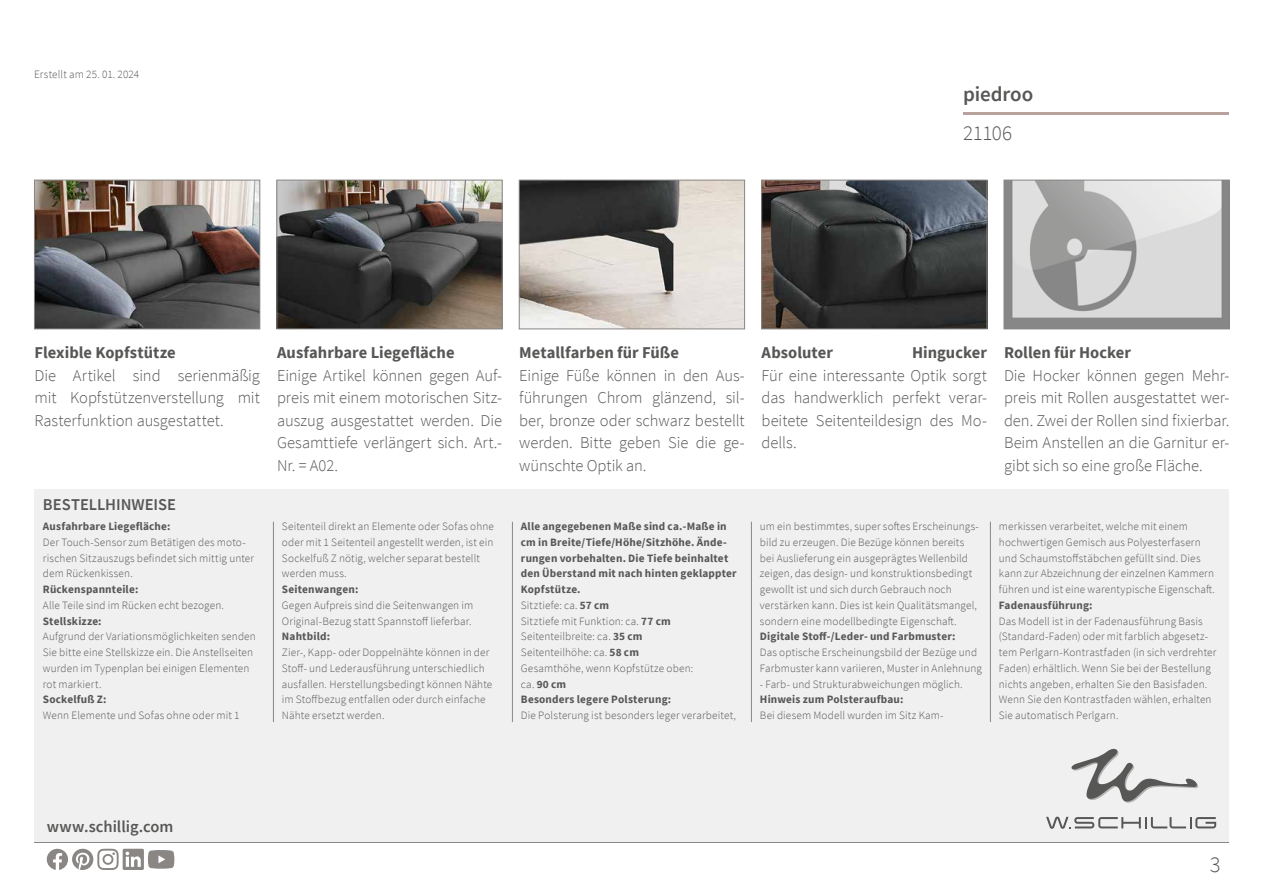
<style>
.page{position:relative;width:1263px;height:893px;background:#fff}
.page>*{position:absolute;margin:0;border:0;box-sizing:border-box;transform-origin:0 0}
.t1{font:300 22.5px "Source Sans Pro";color:#575756}
.t2{font:600 21px "Source Sans Pro";letter-spacing:-.005em;color:#575756}
.t3{font:300 21px "Source Sans Pro";letter-spacing:-.015em;color:#575756}
.t4{font:300 16.5px/22.5px "Source Sans Pro";letter-spacing:-.005em;color:#575756;text-align:justify}
.t5{font:700 16.5px "Source Sans Pro";letter-spacing:.005em;color:#575756}
.t6{font:600 16.5px "Source Sans Pro";color:#575756}
.t7{font:300 11.25px/15.8px "Source Sans Pro";letter-spacing:.01em;color:#575756}
.t8{font:700 11.25px/15.8px "Source Sans Pro";letter-spacing:.015em;color:#575756}
.s1{font-weight:300}
</style>
<div class="page">
<hr style="left:34px;top:842px;width:1195px;height:1px;background:#898684">
<hr style="left:963px;top:113px;width:266px;height:2px;background:#b8a29b">
<div style="left:34px;top:489px;width:1195px;height:353px;background:#f0f0f1"></div>
<hr style="left:273px;top:522px;width:1px;height:200px;background:#898684">
<hr style="left:512px;top:522px;width:1px;height:200px;background:#898684">
<hr style="left:751px;top:522px;width:1px;height:200px;background:#898684">
<hr style="left:990px;top:522px;width:1px;height:200px;background:#898684">
<img style="left:36px;top:182px;width:222px;height:145px">
<div style="left:34px;top:180px;width:226px;height:149px;border:1px solid #898684"></div>
<img style="left:278px;top:182px;width:223px;height:145px">
<div style="left:276px;top:180px;width:227px;height:149px;border:1px solid #898684"></div>
<img style="left:521px;top:182px;width:222px;height:145px">
<div style="left:519px;top:180px;width:226px;height:149px;border:1px solid #898684"></div>
<img style="left:763px;top:182px;width:222px;height:145px">
<div style="left:761px;top:180px;width:226px;height:149px;border:1px solid #898684"></div>
<img style="left:1005px;top:182px;width:223px;height:145px">
<div style="left:1003px;top:180px;width:227px;height:149px;border:1px solid #898684"></div>
<svg style="left:47px;top:849px;width:127px;height:21px"></svg>
<svg style="left:1071px;top:749px;width:127px;height:54px"></svg>
<svg style="left:1046px;top:817px;width:170px;height:12px"></svg>
<p class="t7" style="left:34px;top:66px;width:107px">Erstellt am 25. 01. 2024</p>
<h2 class="t2" style="left:963px;top:80px;width:72px">piedroo</h2>
<h2 class="t3" style="left:963px;top:120px;width:51px">21106</h2>
<h3 class="t5" style="left:34px;top:342px;width:143px">Flexible Kopfstütze</h3>
<h3 class="t4" style="left:34px;top:364px;width:227px">Die Artikel sind serienmäßig mit Kopfstützenverstellung mit Rasterfunktion ausgestattet.</h3>
<h3 class="t6" style="left:43px;top:494px;width:135px">BESTELLHINWEISE</h3>
<p class="t8" style="left:43px;top:518px;width:129px">Ausfahrbare Liegefläche:</p>
<p class="t7" style="left:43px;top:534px;width:213px">Der Touch-Sensor zum Betätigen des moto&shy;rischen Sitzauszugs befindet sich mittig unter dem Rückenkissen.</p>
<p class="t8" style="left:43px;top:581px;width:97px">Rückenspannteile:</p>
<p class="t7" style="left:43px;top:597px;width:182px">Alle Teile sind im Rücken echt bezogen.</p>
<p class="t8" style="left:43px;top:613px;width:60px">Stellskizze:</p>
<p class="t7" style="left:43px;top:629px;width:214px">Aufgrund der Variationsmöglichkeiten senden Sie bitte eine Stellskizze ein. Die Anstellseiten wurden im Typenplan bei einigen Elementen rot markiert.</p>
<p class="t8" style="left:43px;top:692px;width:65px">Sockelfuß Z:</p>
<p class="t7" style="left:43px;top:708px;width:198px">Wenn Elemente und Sofas ohne oder mit 1</p>
<h3 class="t5" style="left:277px;top:342px;width:179px">Ausfahrbare Liegefläche</h3>
<h3 class="t4" style="left:277px;top:364px;width:227px">Einige Artikel können gegen Auf&shy;preis mit einem motorischen Sitz&shy;auszug ausgestattet werden. Die Gesamttiefe verlängert sich. Art.- Nr. = A02.</h3>
<p class="t7" style="left:282px;top:519px;width:213px">Seitenteil direkt an Elemente oder Sofas ohne oder mit 1 Seitenteil angestellt werden, ist ein Sockelfuß Z nötig, welcher separat bestellt werden muss.</p>
<p class="t8" style="left:282px;top:581px;width:78px">Seitenwangen:</p>
<p class="t7" style="left:282px;top:597px;width:193px">Gegen Aufpreis sind die Seitenwangen im<br>Original-Bezug statt Spannstoff lieferbar.</p>
<p class="t8" style="left:282px;top:629px;width:50px">Nahtbild:</p>
<p class="t7" style="left:282px;top:645px;width:212px">Zier-, Kapp- oder Doppelnähte können in der Stoff- und Lederausführung unterschiedlich ausfallen. Herstellungsbedingt können Nähte im Stoffbezug entfallen oder durch einfache Nähte ersetzt werden.</p>
<h3 class="t5" style="left:519px;top:342px;width:161px">Metallfarben für Füße</h3>
<h3 class="t4" style="left:519px;top:364px;width:227px">Einige Füße können in den Aus&shy;führungen Chrom glänzend, sil&shy;ber, bronze oder schwarz bestellt werden. Bitte geben Sie die ge&shy;wünschte Optik an.</h3>
<h3 class="t5" style="left:762px;top:342px;width:73px">Absoluter</h3>
<h3 class="t5" style="left:912px;top:342px;width:77px">Hingucker</h3>
<h3 class="t4" style="left:762px;top:364px;width:227px">Für eine interessante Optik sorgt das handwerklich perfekt verar&shy;beitete Seitenteildesign des Mo&shy;dells.</h3>
<h3 class="t5" style="left:1004px;top:342px;width:129px">Rollen für Hocker</h3>
<h3 class="t4" style="left:1004px;top:364px;width:227px">Die Hocker können gegen Mehr&shy;preis mit Rollen ausgestattet wer&shy;den. Zwei der Rollen sind fixierbar.<br>Beim Anstellen an die Garnitur er&shy;gibt sich so eine große Fläche.</h3>
<p class="t8" style="left:521px;top:518px;width:217px">Alle angegebenen Maße sind ca.-Maße in cm in Breite/Tiefe/Höhe/Sitzhöhe. Ände&shy;rungen vorbehalten. Die Tiefe beinhaltet den Überstand mit nach hinten geklappter<br>Kopfstütze.<br><span class="s1">Sitztiefe: ca.</span> 57 cm<br><span class="s1">Sitztiefe mit Funktion: ca.</span> 77 cm<br><span class="s1">Seitenteilbreite: ca.</span> 35 cm<br><span class="s1">Seitenteilhöhe: ca.</span> 58 cm<br><span class="s1">Gesamthöhe, wenn Kopfstütze oben:<br>ca.</span> 90 cm<br>Besonders legere Polsterung:</p>
<p class="t7" style="left:521px;top:708px;width:217px">Die Polsterung ist besonders leger verarbeitet,</p>
<p class="t7" style="left:760px;top:519px;width:220px">um ein bestimmtes, super softes Erscheinungs&shy;bild zu erzeugen. Die Bezüge können bereits bei Auslieferung ein ausgeprägtes Wellenbild zeigen, das design- und konstruktionsbedingt gewollt ist und sich durch Gebrauch noch verstärken kann. Dies ist kein Qualitätsmangel, sondern eine modellbedingte Eigenschaft.</p>
<p class="t8" style="left:760px;top:629px;width:197px">Digitale Stoff-/Leder- und Farbmuster:</p>
<p class="t7" style="left:760px;top:645px;width:223px">Das optische Erscheinungsbild der Bezüge und<br>Farbmuster kann variieren, Muster in Anlehnung</p>
<p class="t7" style="left:760px;top:676px;width:204px">- Farb- und Strukturabweichungen möglich.</p>
<p class="t8" style="left:760px;top:692px;width:145px">Hinweis zum Polsteraufbau:</p>
<p class="t7" style="left:760px;top:708px;width:185px">Bei diesem Modell wurden im Sitz Kam-</p>
<p class="t7" style="left:999px;top:519px;width:218px">merkissen verarbeitet, welche mit einem hochwertigen Gemisch aus Polyesterfasern und Schaumstoffstäbchen gefüllt sind. Dies kann zur Abzeichnung der einzelnen Kammern führen und ist eine warentypische Eigenschaft.</p>
<p class="t8" style="left:999px;top:597px;width:95px">Fadenausführung:</p>
<p class="t7" style="left:999px;top:613px;width:219px">Das Modell ist in der Fadenausführung Basis (Standard-Faden) oder mit farblich abgesetz&shy;tem Perlgarn-Kontrastfaden (in sich verdrehter Faden) erhältlich. Wenn Sie bei der Bestellung nichts angeben, erhalten Sie den Basisfaden.<br>Wenn Sie den Kontrastfaden wählen, erhalten Sie automatisch Perlgarn.</p>
<h3 class="t6" style="left:47px;top:816px;width:128px">www.schillig.com</h3>
<h1 class="t1" style="left:1210px;top:850px;width:12px">3</h1>
</div>
